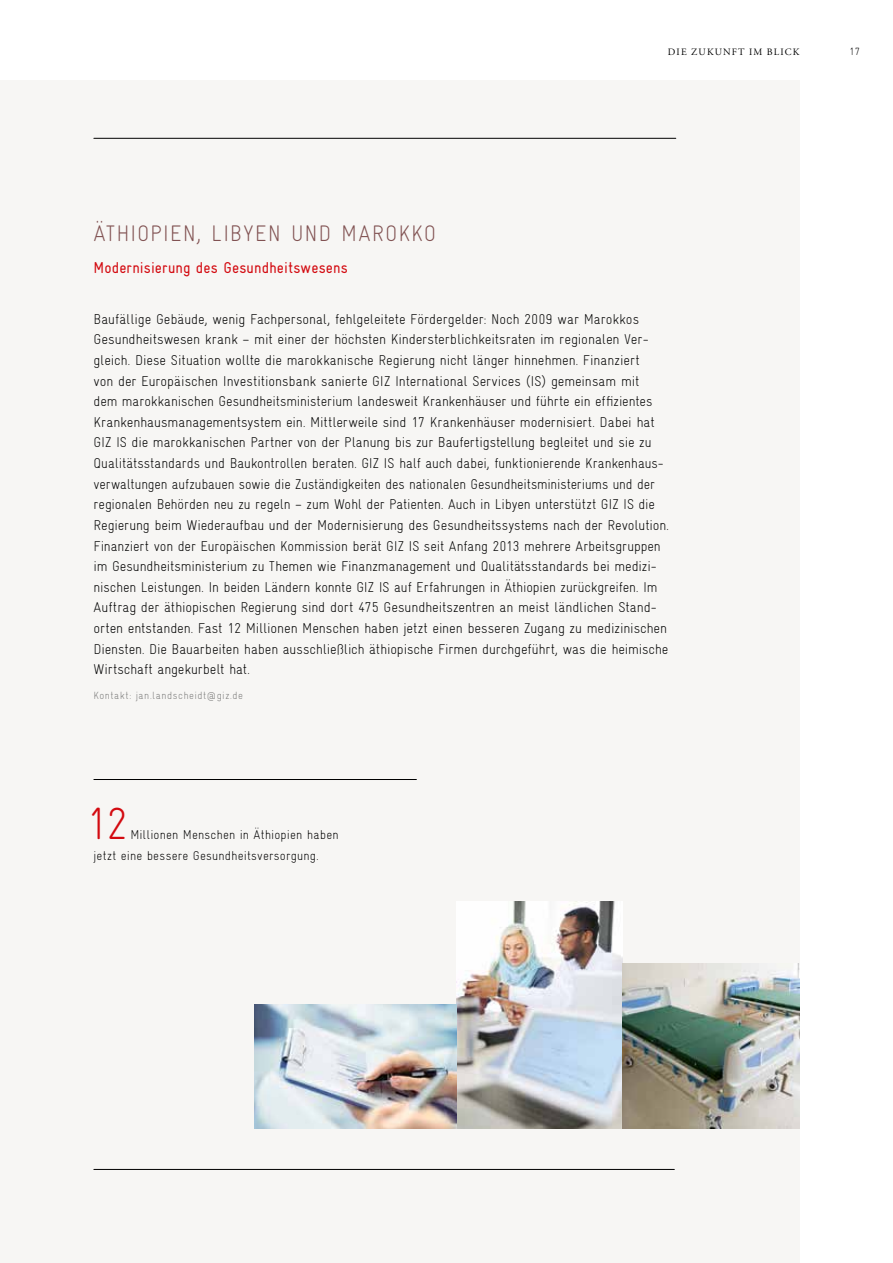
<style>
.page{position:relative;width:893px;height:1263px;background:#fff}
.page>*{position:absolute;margin:0;border:0;box-sizing:border-box;transform-origin:0 0}
.t1{font:300 condensed 45px "Gravur";color:#d30a10}
.t2{font:300 condensed 22.5px "Gravur";letter-spacing:.05em;color:#815252}
.t3{font:condensed 15.75px "Gravur";letter-spacing:.01em;color:#d30a10}
.t4{font:300 condensed 14.25px/20.5px "Gravur";letter-spacing:-.005em;color:#000}
.t5{font:300 condensed 12.75px/20.7px "Gravur";letter-spacing:.015em;color:#000}
.t6{font:300 condensed 10.5px "Gravur";letter-spacing:.05em;color:#7b7b7a}
.t7{font:300 condensed 10.5px "Gravur";color:#000}
.t8{font:9.75px "Adobe Garamond Pro";letter-spacing:.115em;color:#000}
</style>
<div class="page">
<div style="left:0;top:81px;width:799px;height:1182px;background:#f7f6f4"></div>
<img style="left:457px;top:901px;width:165px;height:227px">
<img style="left:622px;top:963px;width:177px;height:165px">
<img style="left:255px;top:1004px;width:202px;height:124px">
<hr style="left:94px;top:138px;width:582px;height:1px;background:#000">
<hr style="left:94px;top:1169px;width:580px;height:1px;background:#000">
<hr style="left:94px;top:779px;width:323px;height:1px;background:#000">
<p class="t8" style="left:668px;top:46px;width:133px">DIE ZUKUNFT IM BLICK</p>
<p class="t7" style="left:849px;top:46px;width:12px">17</p>
<h2 class="t2" style="left:94px;top:221px;width:11px">Äthi</h2>
<h2 class="t2" style="left:137px;top:221px;width:25px">opien</h2>
<h2 class="t2" style="left:197px;top:221px;width:108px">, Libyen und</h2>
<h2 class="t2" style="left:341px;top:221px;width:97px">Marokko</h2>
<p class="t3" style="left:94px;top:258px;width:256px">Modernisierung des Gesundheitswesens</p>
<p class="t4" style="left:94px;top:308px;width:577px">Baufällige Gebäude, wenig Fachpersonal, fehlgeleitete Fördergelder: Noch 2009 war Marokkos Gesundheitswesen krank – mit einer der höchsten Kindersterblichkeitsraten im regionalen Ver&shy;gleich. Diese Situation wollte die marokkanische Regierung nicht länger hinnehmen. Finanziert<br>von der Europäischen Investitionsbank sanierte GIZ International Services (IS) gemeinsam mit<br>dem marokkanischen Gesundheitsministerium landesweit Krankenhäuser und führte ein effizientes Krankenhausmanagementsystem ein. Mittlerweile sind 17 Krankenhäuser modernisiert. Dabei hat GIZ IS die marokkanischen Partner von der Planung bis zur Baufertigstellung begleitet und sie zu Qualitätsstandards und Baukontrollen beraten. GIZ IS half auch dabei, funktionierende Krankenhaus&shy;verwaltungen aufzubauen sowie die Zuständigkeiten des nationalen Gesundheitsministeriums und der regionalen Behörden neu zu regeln – zum Wohl der Patienten. Auch in Libyen unterstützt GIZ IS die Regierung beim Wiederaufbau und der Modernisierung des Gesundheitssystems nach der Revolution.<br>Finanziert von der Europäischen Kommission berät GIZ IS seit Anfang 2013 mehrere Arbeitsgruppen im Gesundheitsministerium zu Themen wie Finanzmanagement und Qualitätsstandards bei medizi&shy;nischen Leistungen. In beiden Ländern konnte GIZ IS auf Erfahrungen in Äthiopien zurückgreifen. Im Auftrag der äthiopischen Regierung sind dort 475 Gesundheitszentren an meist ländlichen Stand&shy;orten entstanden. Fast 12 Millionen Menschen haben jetzt einen besseren Zugang zu medizinischen Diensten. Die Bauarbeiten haben ausschließlich äthiopische Firmen durchgeführt, was die heimische Wirtschaft angekurbelt hat.</p>
<p class="t6" style="left:94px;top:690px;width:151px">Kontakt: jan.landscheidt@giz.de</p>
<h1 class="t1" style="left:85px;top:799px;width:45px">12</h1>
<p class="t5" style="left:94px;top:825px;width:247px;text-indent:37px">Millionen Menschen in Äthiopien haben jetzt eine bessere Gesundheitsversorgung.</p>
</div>
